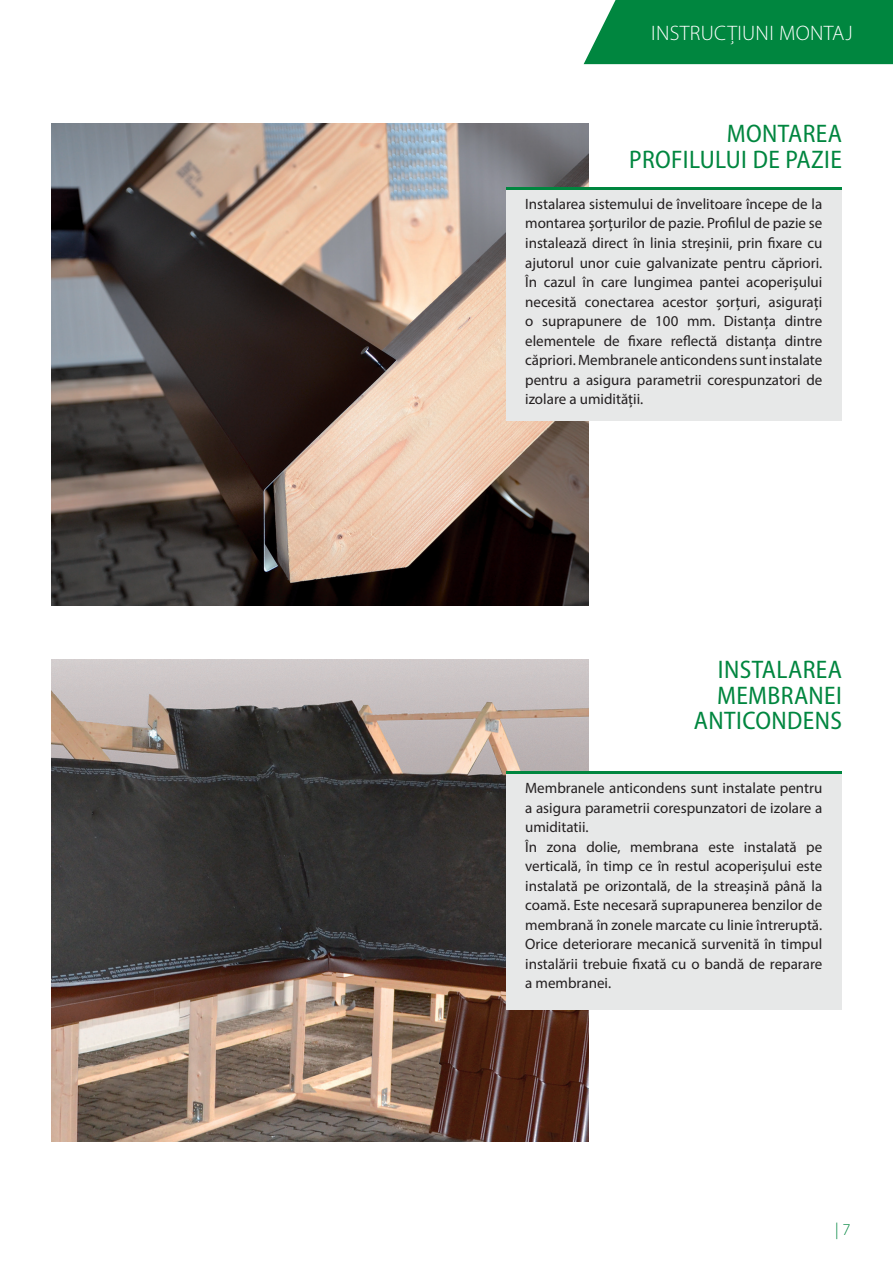
<style>
.page{position:relative;width:893px;height:1263px;background:#fff}
.page>*{position:absolute;margin:0;border:0;box-sizing:border-box;transform-origin:0 0}
.naglowek{font:semi-condensed 25.5px "Myriad Pro";letter-spacing:.015em;color:#00863f}
.t1{font:300 21px "Myriad Pro";letter-spacing:.015em;color:#fff}
.t2{font:300 16.5px "Myriad Pro";color:#00863f}
.tekst{font:15px/19.5px "Myriad Pro";color:#231f20;text-align:justify}
</style>
<div class="page">
<div style="left:584px;top:0;width:309px;height:64px;background:#00863f"></div>
<img style="left:51px;top:123px;width:538px;height:483px">
<div style="left:506px;top:189px;width:336px;height:232px;background:#e7e8e8"></div>
<svg style="left:506px;top:187px;width:336px;height:2px"></svg>
<img style="left:51px;top:659px;width:538px;height:483px">
<div style="left:506px;top:773px;width:336px;height:237px;background:#e7e8e8"></div>
<svg style="left:506px;top:771px;width:336px;height:2px"></svg>
<h2 class="t1" style="left:651px;top:21px;width:203px">INSTRUCȚIUNI MONTAJ</h2>
<p class="naglowek" style="left:727px;top:118px;width:117px">MONTAREA</p>
<p class="naglowek" style="left:629px;top:144px;width:214px">PROFILULUI DE PAZIE</p>
<p class="tekst" style="left:525px;top:194px;width:299px">Instalarea sistemului de învelitoare începe de la montarea șorțurilor de pazie. Profilul de pazie se instalează direct în linia streșinii, prin fixare cu ajutorul unor cuie galvanizate pentru căpriori.<br>În cazul în care lungimea pantei acoperișului necesită conectarea acestor șorțuri, asigurați o suprapunere de 100 mm. Distanța dintre elementele de fixare reflectă distanța dintre căpriori. Membranele anticondens sunt instalate pentru a asigura parametrii corespunzatori de izolare a umidității.</p>
<p class="naglowek" style="left:718px;top:654px;width:126px">INSTALAREA</p>
<p class="naglowek" style="left:717px;top:680px;width:126px">MEMBRANEI</p>
<p class="naglowek" style="left:694px;top:705px;width:150px">ANTICONDENS</p>
<p class="tekst" style="left:525px;top:778px;width:299px">Membranele anticondens sunt instalate pentru a asigura parametrii corespunzatori de izolare a umiditatii.</p>
<p class="tekst" style="left:525px;top:836px;width:299px">În zona dolie, membrana este instalată pe verticală, în timp ce în restul acoperișului este instalată pe orizontală, de la streașină până la coamă. Este necesară suprapunerea benzilor de membrană în zonele marcate cu linie întreruptă.<br>Orice deteriorare mecanică survenită în timpul instalării trebuie fixată cu o bandă de reparare a membranei.</p>
<p class="t2" style="left:835px;top:1220px;width:17px">| 7</p>
</div>
